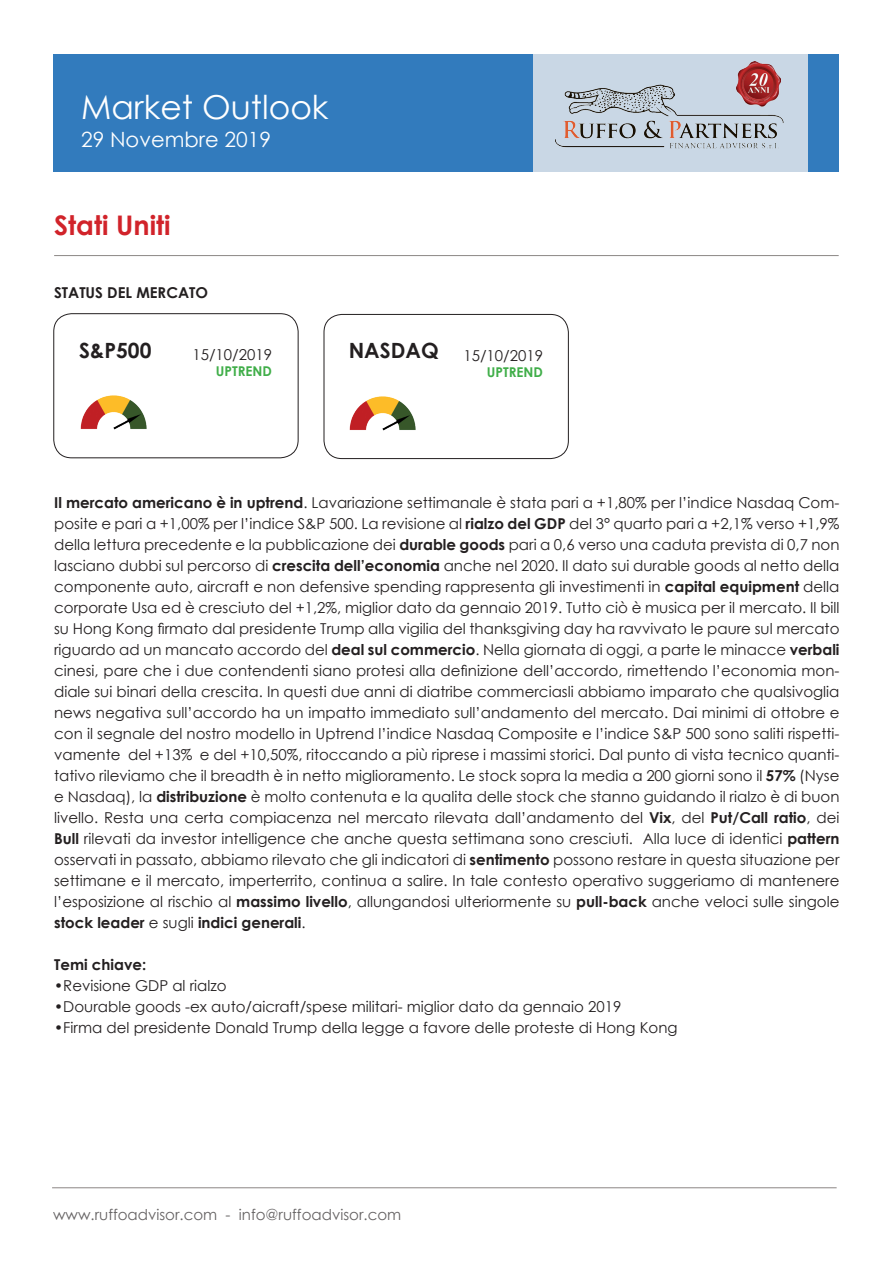
<style>
.page{position:relative;width:893px;height:1263px;background:#fff}
.page>*{position:absolute;margin:0;border:0;box-sizing:border-box;transform-origin:0 0}
.t1{font:33px "Century Gothic";color:#fff}
.t2{font:700 27px "Century Gothic";color:#d1232a}
.t3{font:21px "Century Gothic";color:#fff}
.t4{font:700 21px "Century Gothic";color:#231f20}
.t5{font:15px/21px "Century Gothic";color:#231f20;text-align:justify}
.t6{font:700 15px "Century Gothic";color:#231f20}
.t7{font:700 13.5px "Century Gothic";color:#40ae49}
.s1{font-weight:700}
</style>
<div class="page">
<hr style="left:54px;top:255px;width:785px;height:1px;background:#48403e">
<img style="left:80px;top:395px;width:67px;height:34px">
<div style="left:53px;top:313px;width:245px;height:145px;border:1px solid #231f20;border-radius:18px"></div>
<img style="left:349px;top:396px;width:67px;height:34px">
<div style="left:324px;top:314px;width:245px;height:145px;border:1px solid #231f20;border-radius:18px"></div>
<hr style="left:52px;top:1187px;width:785px;height:1px;background:#48403e">
<div style="left:53px;top:54px;width:786px;height:117px;background:#327bbd"></div>
<div style="left:533px;top:54px;width:274px;height:117px;background:#c9d7e5"></div>
<img style="left:555px;top:84px;width:229px;height:65px">
<img style="left:736px;top:62px;width:44px;height:45px">
<p class="t1" style="left:81px;top:84px;width:249px">Market Outlook</p>
<p class="t3" style="left:81px;top:125px;width:192px">29 Novembre 2019</p>
<p class="t2" style="left:54px;top:205px;width:118px">Stati Uniti</p>
<p class="t6" style="left:54px;top:281px;width:155px">STATUS DEL MERCATO</p>
<p class="t4" style="left:79px;top:334px;width:74px">S&amp;P500</p>
<p class="t5" style="left:192px;top:344px;width:81px">15/10/2019</p>
<p class="t7" style="left:216px;top:361px;width:58px">UPTREND</p>
<p class="t4" style="left:349px;top:335px;width:91px">NASDAQ</p>
<p class="t5" style="left:463px;top:345px;width:81px">15/10/2019</p>
<p class="t7" style="left:487px;top:362px;width:58px">UPTREND</p>
<p class="t5" style="left:54px;top:492px;width:787px"><span class="s1">Il mercato americano è in uptrend</span>. Lavariazione settimanale è stata pari a +1,80% per l’indice Nasdaq Com&shy;posite e pari a +1,00% per l’indice S&amp;P 500. La revisione al <span class="s1">rialzo del GDP</span> del 3° quarto pari a +2,1% verso +1,9% della lettura precedente e la pubblicazione dei <span class="s1">durable goods</span> pari a 0,6 verso una caduta prevista di 0,7 non lasciano dubbi sul percorso di <span class="s1">crescita dell’economia</span> anche nel 2020. Il dato sui durable goods al netto della componente auto, aircraft e non defensive spending rappresenta gli investimenti in <span class="s1">capital equipment</span> della corporate Usa ed è cresciuto del +1,2%, miglior dato da gennaio 2019. Tutto ciò è musica per il mercato. Il bill su Hong Kong firmato dal presidente Trump alla vigilia del thanksgiving day ha ravvivato le paure sul mercato riguardo ad un mancato accordo del <span class="s1">deal sul commercio</span>. Nella giornata di oggi, a parte le minacce <span class="s1">verbali </span>cinesi, pare che i due contendenti siano protesi alla definizione dell’accordo, rimettendo l’economia mon&shy;diale sui binari della crescita. In questi due anni di diatribe commerciasli abbiamo imparato che qualsivoglia news negativa sull’accordo ha un impatto immediato sull’andamento del mercato. Dai minimi di ottobre e con il segnale del nostro modello in Uptrend l’indice Nasdaq Composite e l’indice S&amp;P 500 sono saliti rispetti&shy;vamente del +13% e del +10,50%, ritoccando a più riprese i massimi storici. Dal punto di vista tecnico quanti&shy;tativo rileviamo che il breadth è in netto miglioramento. Le stock sopra la media a 200 giorni sono il <span class="s1">57%</span> (Nyse e Nasdaq), la <span class="s1">distribuzione</span> è molto contenuta e la qualita delle stock che stanno guidando il rialzo è di buon livello. Resta una certa compiacenza nel mercato rilevata dall’andamento del <span class="s1">Vix</span>, del <span class="s1">Put/Call ratio</span>, dei <span class="s1">Bull</span> rilevati da investor intelligence che anche questa settimana sono cresciuti. Alla luce di identici <span class="s1">pattern </span>osservati in passato, abbiamo rilevato che gli indicatori di <span class="s1">sentimento</span> possono restare in questa situazione per settimane e il mercato, imperterrito, continua a salire. In tale contesto operativo suggeriamo di mantenere l’esposizione al rischio al <span class="s1">massimo livello</span>, allungandosi ulteriormente su <span class="s1">pull-back</span> anche veloci sulle singole <span class="s1">stock leader</span> e sugli <span class="s1">indici generali</span>.</p>
<p class="t6" style="left:54px;top:953px;width:94px">Temi chiave:</p>
<p class="t5" style="left:54px;top:975px;width:174px">•Revisione GDP al rialzo</p>
<p class="t5" style="left:54px;top:996px;width:569px">•Dourable goods -ex auto/aicraft/spese militari- miglior dato da gennaio 2019</p>
<p class="t5" style="left:54px;top:1017px;width:625px">•Firma del presidente Donald Trump della legge a favore delle proteste di Hong Kong</p>
<p class="t5" style="left:53px;top:1204px;width:350px">www.ruffoadvisor.com - info@ruffoadvisor.com</p>
</div>
